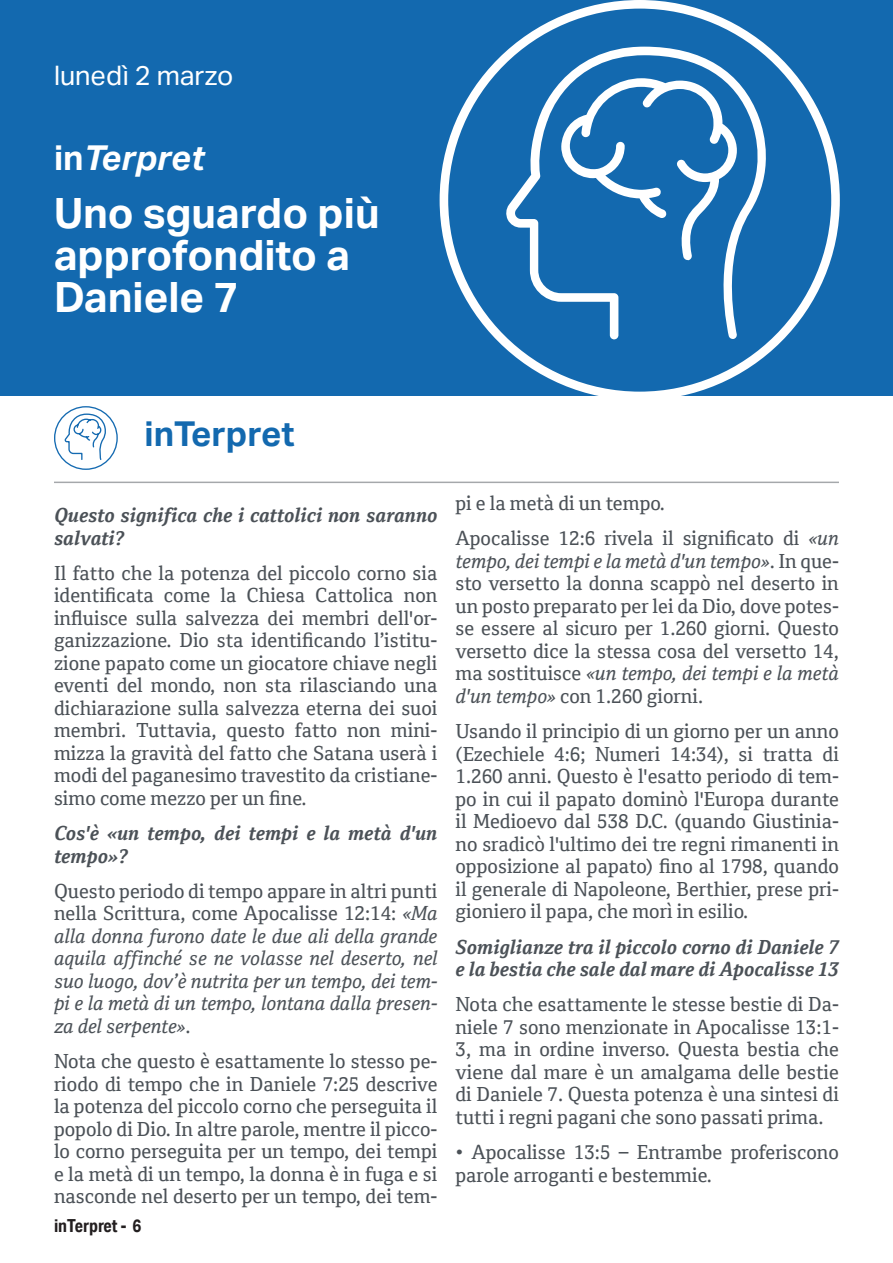
<style>
.page{position:relative;width:893px;height:1263px;background:#fff}
.page>*{position:absolute;margin:0;border:0;box-sizing:border-box;transform-origin:0 0}
.tit-giorno-02{font:700 42px/42px "Aktiv Grotesk";color:#fff}
.tit-sezione{font:700 34.5px "Aktiv Grotesk";color:#1369af}
.t1{font:italic 700 34.5px "Aktiv Grotesk";letter-spacing:-.005em;color:#fff}
.t2{font:27px "Aktiv Grotesk";color:#fff}
.t3{font:19.5px/22.5px "Cordale";color:#4b5157;text-align:justify}
.t4{font:italic 19.5px/22.5px "Cordale W01";color:#4b5157;text-align:justify}
.t5{font:italic 700 19.5px/22.5px "Cordale W01";color:#4b5157}
.t6{font:700 18px "Aktiv Grotesk Cd";color:#231f20}
.s1{font-style:normal}
.s2{font-family:"Cordale";font-style:normal}
.s3{font-family:"Cordale W01";font-style:italic}
</style>
<div class="page">
<div style="left:0;top:0;width:893px;height:395px;background:#1369af"></div>
<svg style="left:440px;top:0;width:400px;height:395px"></svg>
<hr style="left:54px;top:482px;width:785px;height:1px;background:#4b5157">
<svg style="left:54px;top:406px;width:64px;height:64px"></svg>
<p class="t2" style="left:54px;top:59px;width:181px">lunedì 2 marzo</p>
<p class="t1" style="left:54px;top:136px;width:151px"><span class="s1">in</span>Terpret</p>
<p class="tit-giorno-02" style="left:54px;top:192px;width:327px">Uno sguardo più approfondito a<br>Daniele 7</p>
<p class="tit-sezione" style="left:144px;top:414px;width:151px">inTerpret</p>
<p class="t5" style="left:54px;top:504px;width:385px">Questo significa che i cattolici non saranno salvati?</p>
<p class="t3" style="left:54px;top:562px;width:385px">Il fatto che la potenza del piccolo corno sia identificata come la Chiesa Cattolica non influisce sulla salvezza dei membri dell'or&shy;ganizzazione. Dio sta identificando l’istitu&shy;zione papato come un giocatore chiave negli eventi del mondo, non sta rilasciando una dichiarazione sulla salvezza eterna dei suoi membri. Tuttavia, questo fatto non mini&shy;mizza la gravità del fatto che Satana userà i modi del paganesimo travestito da cristiane&shy;simo come mezzo per un fine.</p>
<p class="t5" style="left:54px;top:822px;width:385px">Cos'è «un tempo, dei tempi e la metà d'un tempo»?</p>
<p class="t4" style="left:54px;top:879px;width:385px"><span class="s2">Questo periodo di tempo appare in altri punti nella Scrittura, come Apocalisse 12:14:</span> «Ma alla donna furono date le due ali della grande aquila affinché se ne volasse nel deserto, nel suo luogo, dov’è nutrita per un tempo, dei tem&shy;pi e la metà di un tempo, lontana dalla presen&shy;za del serpente»<span class="s2">.</span></p>
<p class="t3" style="left:54px;top:1050px;width:385px">Nota che questo è esattamente lo stesso pe&shy;riodo di tempo che in Daniele 7:25 descrive la potenza del piccolo corno che perseguita il popolo di Dio. In altre parole, mentre il picco&shy;lo corno perseguita per un tempo, dei tempi e la metà di un tempo, la donna è in fuga e si nasconde nel deserto per un tempo, dei tem-</p>
<p class="t6" style="left:54px;top:1215px;width:89px">inTerpret - 6</p>
<p class="t3" style="left:455px;top:492px;width:211px">pi e la metà di un tempo.</p>
<p class="t3" style="left:455px;top:527px;width:385px">Apocalisse 12:6 rivela il significato di <span class="s3">«un tempo, dei tempi e la metà d'un tempo»</span>. In que&shy;sto versetto la donna scappò nel deserto in un posto preparato per lei da Dio, dove potes&shy;se essere al sicuro per 1.260 giorni. Questo versetto dice la stessa cosa del versetto 14, ma sostituisce <span class="s3">«un tempo, dei tempi e la metà d'un tempo»</span> con 1.260 giorni.</p>
<p class="t3" style="left:455px;top:720px;width:385px">Usando il principio di un giorno per un anno (Ezechiele 4:6; Numeri 14:34), si tratta di 1.260 anni. Questo è l'esatto periodo di tem&shy;po in cui il papato dominò l'Europa durante il Medioevo dal 538 D.C. (quando Giustinia&shy;no sradicò l'ultimo dei tre regni rimanenti in opposizione al papato) fino al 1798, quando il generale di Napoleone, Berthier, prese pri&shy;gioniero il papa, che morì in esilio.</p>
<p class="t5" style="left:455px;top:935px;width:385px">Somiglianze tra il piccolo corno di Daniele 7 e la bestia che sale dal mare di Apocalisse 13</p>
<p class="t3" style="left:455px;top:993px;width:385px">Nota che esattamente le stesse bestie di Da&shy;niele 7 sono menzionate in Apocalisse 13:1- 3, ma in ordine inverso. Questa bestia che viene dal mare è un amalgama delle bestie di Daniele 7. Questa potenza è una sintesi di tutti i regni pagani che sono passati prima.</p>
<p class="t3" style="left:455px;top:1141px;width:385px">• Apocalisse 13:5 – Entrambe proferiscono parole arroganti e bestemmie.</p>
</div>
